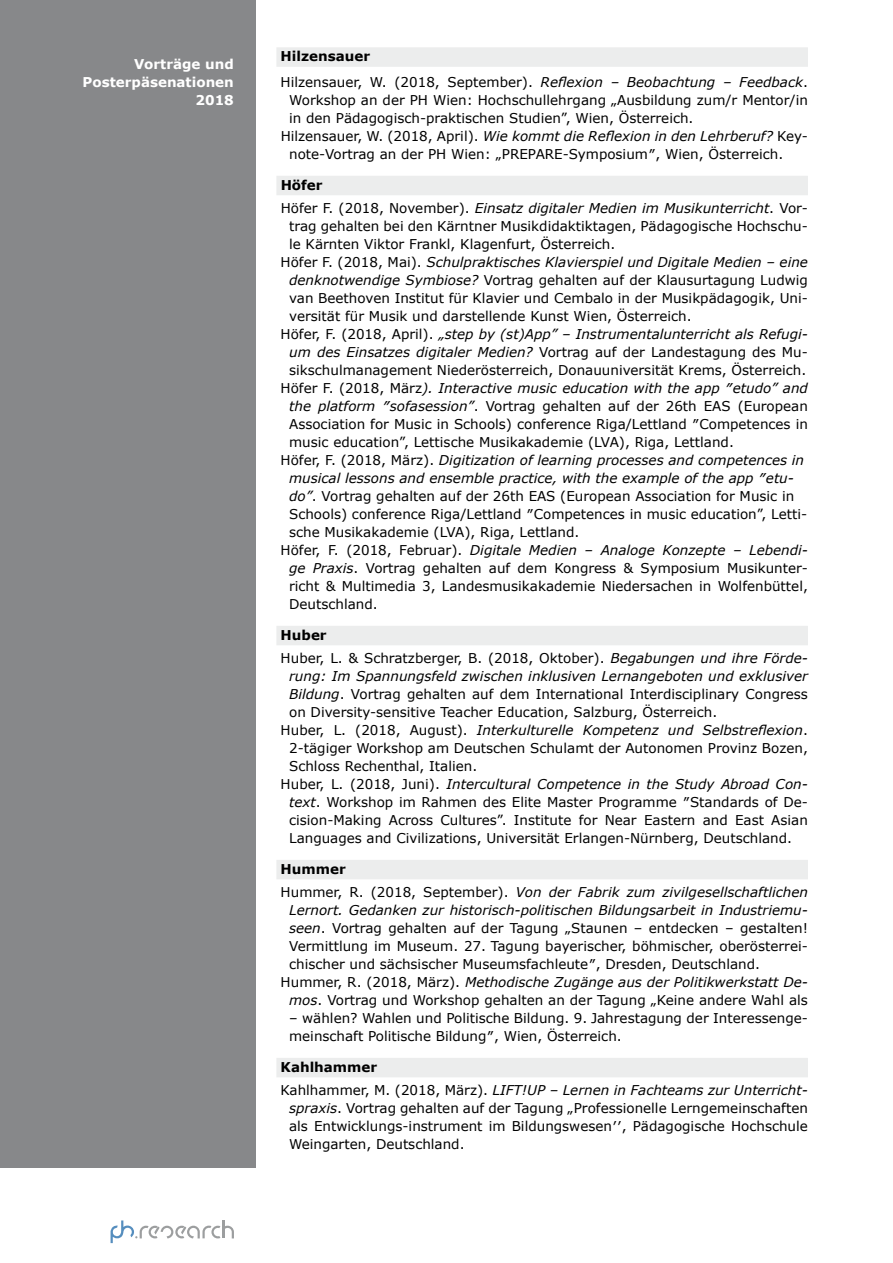
<style>
.page{position:relative;width:893px;height:1263px;background:#fff}
.page>*{position:absolute;margin:0;border:0;box-sizing:border-box;transform-origin:0 0}
.t1{font:13.5px/18px "Verdana";color:#000}
.t2{font:italic 13.5px/23.2px "Verdana";color:#000}
.t3{font:700 13.5px/18px "Verdana";color:#fff;text-align:right}
.s1{font-weight:700}
.s2{font-style:italic}
.s3{font-style:normal}
.s4{font-weight:700;font-style:normal}
</style>
<div class="page">
<svg style="left:111px;top:1220px;width:123px;height:23px"></svg>
<div style="left:0;top:0;width:255px;height:1167px;background:#87888a"></div>
<div style="left:276px;top:47px;width:532px;height:20px;background:#eceded"></div>
<div style="left:276px;top:176px;width:532px;height:19px;background:#eceded"></div>
<div style="left:276px;top:626px;width:532px;height:19px;background:#eceded"></div>
<div style="left:276px;top:860px;width:532px;height:19px;background:#eceded"></div>
<div style="left:276px;top:1058px;width:532px;height:19px;background:#eceded"></div>
<p class="t3" style="left:83px;top:55px;width:153px">Vorträge und<br>Posterpäsenationen<br>2018</p>
<p class="t1" style="left:281px;top:44px;width:529px;line-height:25.7px"><span class="s1">Hilzensauer<br></span>Hilzensauer, W. (2018, September). <span class="s2">Reflexion – Beobachtung – Feedback</span>.</p>
<p class="t1" style="left:289px;top:91px;width:520px">Workshop an der PH Wien: Hochschullehrgang „Ausbildung zum/r Mentor/in</p>
<p class="t1" style="left:289px;top:109px;width:406px">in den Pädagogisch-praktischen Studien”, Wien, Österreich.</p>
<p class="t2" style="left:281px;top:125px;width:529px"><span class="s3">Hilzensauer, W. (2018, April).</span> Wie kommt die Reflexion in den Lehrberuf? <span class="s3">Key-</span></p>
<p class="t1" style="left:289px;top:145px;width:496px">note-Vortrag an der PH Wien: „PREPARE-Symposium″, Wien, Österreich.</p>
<p class="t2" style="left:281px;top:173px;width:529px"><span class="s4">Höfer<br></span><span class="s3">Höfer F. (2018, November).</span> Einsatz digitaler Medien im Musikunterricht<span class="s3">. Vor-</span></p>
<p class="t1" style="left:289px;top:217px;width:520px">trag gehalten bei den Kärntner Musikdidaktiktagen, Pädagogische Hochschu-</p>
<p class="t1" style="left:289px;top:235px;width:328px">le Kärnten Viktor Frankl, Klagenfurt, Österreich.</p>
<p class="t2" style="left:281px;top:251px;width:529px"><span class="s3">Höfer F. (2018, Mai).</span> Schulpraktisches Klavierspiel und Digitale Medien – eine</p>
<p class="t1" style="left:289px;top:271px;width:520px"><span class="s2">denknotwendige Symbiose?</span> Vortrag gehalten auf der Klausurtagung Ludwig</p>
<p class="t1" style="left:289px;top:289px;width:520px">van Beethoven Institut für Klavier und Cembalo in der Musikpädagogik, Uni-</p>
<p class="t1" style="left:289px;top:307px;width:404px">versität für Musik und darstellende Kunst Wien, Österreich.</p>
<p class="t2" style="left:281px;top:323px;width:529px"><span class="s3">Höfer, F. (2018, April).</span> „step by (st)App” – Instrumentalunterricht als Refugi-</p>
<p class="t1" style="left:289px;top:343px;width:520px"><span class="s2">um des Einsatzes digitaler Medien?</span> Vortrag auf der Landestagung des Mu-</p>
<p class="t1" style="left:289px;top:361px;width:519px">sikschulmanagement Niederösterreich, Donauuniversität Krems, Österreich.</p>
<p class="t2" style="left:281px;top:377px;width:529px"><span class="s3">Höfer F. (2018, März</span>). Interactive music education with the app ″etudo” and</p>
<p class="t1" style="left:289px;top:397px;width:520px"><span class="s2">the platform ″sofasession”</span>. Vortrag gehalten auf der 26th EAS (European</p>
<p class="t1" style="left:289px;top:415px;width:520px">Association for Music in Schools) conference Riga/Lettland ″Competences in</p>
<p class="t1" style="left:289px;top:433px;width:446px">music education”, Lettische Musikakademie (LVA), Riga, Lettland.</p>
<p class="t2" style="left:281px;top:449px;width:525px"><span class="s3">Höfer, F. (2018, März).</span> Digitization of learning processes and competences in</p>
<p class="t2" style="left:289px;top:467px;width:506px">musical lessons and ensemble practice, with the example of the app ″etu-</p>
<p class="t1" style="left:289px;top:487px;width:507px"><span class="s2">do”</span>. Vortrag gehalten auf der 26th EAS (European Association for Music in</p>
<p class="t1" style="left:289px;top:505px;width:520px">Schools) conference Riga/Lettland ″Competences in music education”, Letti-</p>
<p class="t1" style="left:289px;top:523px;width:292px">sche Musikakademie (LVA), Riga, Lettland.</p>
<p class="t2" style="left:281px;top:539px;width:529px"><span class="s3">Höfer, F. (2018, Februar).</span> Digitale Medien – Analoge Konzepte – Lebendi-</p>
<p class="t1" style="left:289px;top:559px;width:520px"><span class="s2">ge Praxis</span>. Vortrag gehalten auf dem Kongress &amp; Symposium Musikunter-</p>
<p class="t1" style="left:289px;top:577px;width:520px">richt &amp; Multimedia 3, Landesmusikakademie Niedersachen in Wolfenbüttel,</p>
<p class="t1" style="left:289px;top:595px;width:90px">Deutschland.</p>
<p class="t1" style="left:281px;top:623px;width:529px;line-height:23.2px"><span class="s1">Huber<br></span>Huber, L. &amp; Schratzberger, B. (2018, Oktober). <span class="s2">Begabungen und ihre Förde-</span></p>
<p class="t2" style="left:289px;top:665px;width:520px">rung: Im Spannungsfeld zwischen inklusiven Lernangeboten und exklusiver</p>
<p class="t1" style="left:289px;top:685px;width:520px"><span class="s2">Bildung</span>. Vortrag gehalten auf dem International Interdisciplinary Congress</p>
<p class="t1" style="left:289px;top:703px;width:430px">on Diversity-sensitive Teacher Education, Salzburg, Österreich.</p>
<p class="t2" style="left:281px;top:719px;width:529px"><span class="s3">Huber, L. (2018, August).</span> Interkulturelle Kompetenz und Selbstreflexion<span class="s3">.</span></p>
<p class="t1" style="left:289px;top:739px;width:520px">2-tägiger Workshop am Deutschen Schulamt der Autonomen Provinz Bozen,</p>
<p class="t1" style="left:289px;top:757px;width:190px">Schloss Rechenthal, Italien.</p>
<p class="t2" style="left:281px;top:773px;width:529px"><span class="s3">Huber, L. (2018, Juni).</span> Intercultural Competence in the Study Abroad Con-</p>
<p class="t1" style="left:289px;top:793px;width:520px"><span class="s2">text</span>. Workshop im Rahmen des Elite Master Programme ″Standards of De-</p>
<p class="t1" style="left:289px;top:811px;width:520px">cision-Making Across Cultures”. Institute for Near Eastern and East Asian</p>
<p class="t1" style="left:289px;top:829px;width:504px">Languages and Civilizations, Universität Erlangen-Nürnberg, Deutschland.</p>
<p class="t2" style="left:281px;top:857px;width:529px"><span class="s4">Hummer<br></span><span class="s3">Hummer, R. (2018, September).</span> Von der Fabrik zum zivilgesellschaftlichen</p>
<p class="t2" style="left:289px;top:899px;width:520px">Lernort. Gedanken zur historisch-politischen Bildungsarbeit in Industriemu-</p>
<p class="t1" style="left:289px;top:919px;width:520px"><span class="s2">seen</span>. Vortrag gehalten auf der Tagung „Staunen – entdecken – gestalten!</p>
<p class="t1" style="left:289px;top:937px;width:520px">Vermittlung im Museum. 27. Tagung bayerischer, böhmischer, oberösterrei-</p>
<p class="t1" style="left:289px;top:955px;width:472px">chischer und sächsischer Museumsfachleute″, Dresden, Deutschland.</p>
<p class="t2" style="left:281px;top:971px;width:529px"><span class="s3">Hummer, R. (2018, März).</span> Methodische Zugänge aus der Politikwerkstatt De-</p>
<p class="t1" style="left:289px;top:991px;width:520px"><span class="s2">mos</span>. Vortrag und Workshop gehalten an der Tagung „Keine andere Wahl als</p>
<p class="t1" style="left:289px;top:1009px;width:520px">– wählen? Wahlen und Politische Bildung. 9. Jahrestagung der Interessenge&shy;meinschaft Politische Bildung″, Wien, Österreich.</p>
<p class="t2" style="left:281px;top:1055px;width:529px"><span class="s4">Kahlhammer<br></span><span class="s3">Kahlhammer, M. (2018, März).</span> LIFT!UP – Lernen in Fachteams zur Unterricht-</p>
<p class="t1" style="left:289px;top:1099px;width:520px;text-align:justify"><span class="s2">spraxis</span>. Vortrag gehalten auf der Tagung „Professionelle Lerngemeinschaften als Entwicklungs-instrument im Bildungswesen′′, Pädagogische Hochschule Weingarten, Deutschland.</p>
</div>
